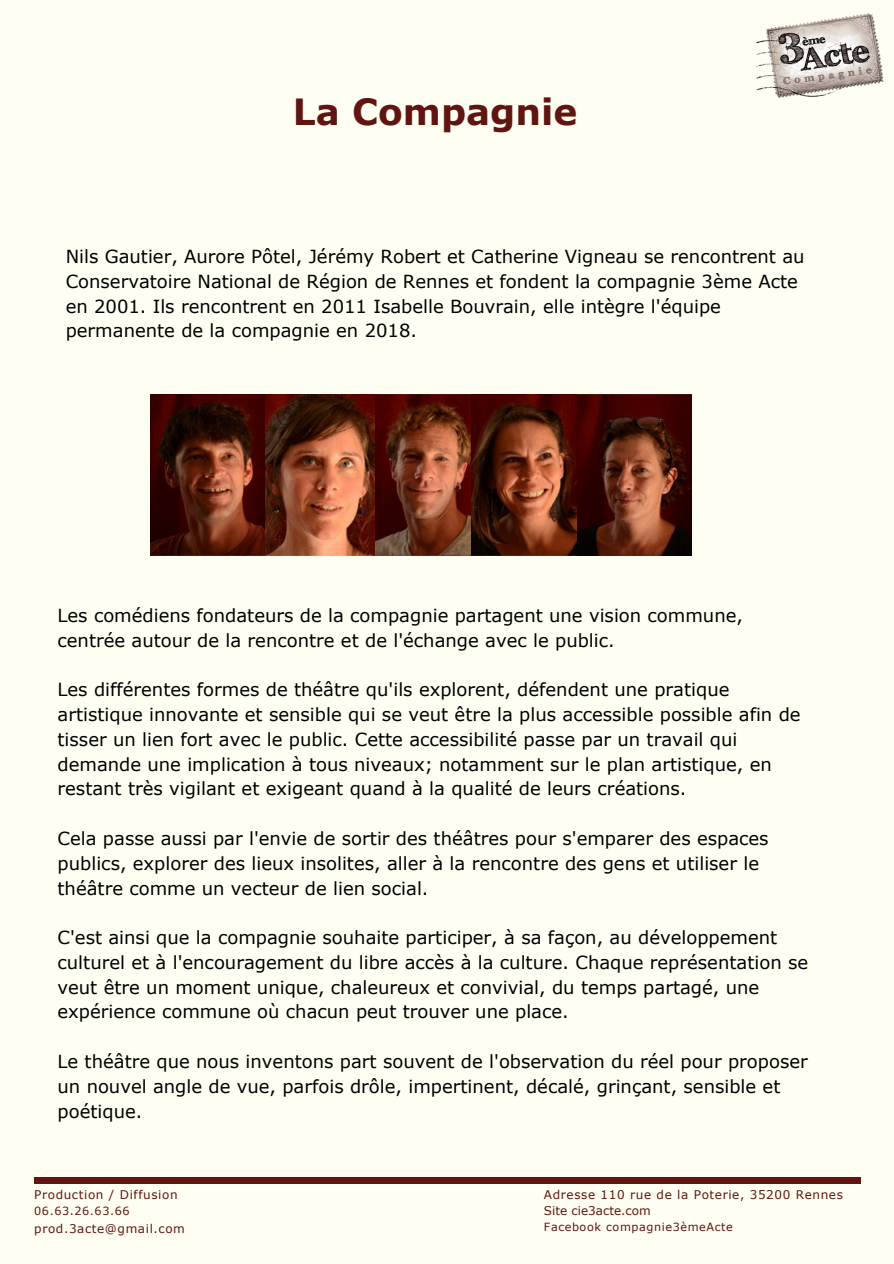
<style>
.page{position:relative;width:894px;height:1264px;background:#fff}
.page>*{position:absolute;margin:0;border:0;box-sizing:border-box;transform-origin:0 0}
.t1{font:700 36px "Verdana";color:#611510}
.t2{font:18px/24.8px "Verdana";color:#000}
.t3{font:12px/15.8px "Verdana";letter-spacing:.05em;color:#611510}
.t4{font:11.25px "Verdana";letter-spacing:.05em;color:#611510}
</style>
<div class="page">
<div style="left:0;top:0;width:893px;height:1263px;background:#fefff2"></div>
<div style="left:34px;top:1177px;width:826px;height:6px;background:#611510"></div>
<img style="left:374px;top:394px;width:97px;height:161px">
<img style="left:264px;top:394px;width:110px;height:161px">
<img style="left:151px;top:394px;width:113px;height:161px">
<img style="left:471px;top:394px;width:106px;height:161px">
<img style="left:577px;top:394px;width:114px;height:161px">
<img style="left:756px;top:13px;width:128px;height:85px">
<h1 class="t1" style="left:293px;top:88px;width:286px">La Compagnie</h1>
<p class="t2" style="left:66px;top:243px;width:740px">Nils Gautier, Aurore Pôtel, Jérémy Robert et Catherine Vigneau se rencontrent au Conservatoire National de Région de Rennes et fondent la compagnie 3ème Acte en 2001. Ils rencontrent en 2011 Isabelle Bouvrain, elle intègre l'équipe permanente de la compagnie en 2018.</p>
<p class="t2" style="left:58px;top:602px;width:686px">Les comédiens fondateurs de la compagnie partagent une vision commune, centrée autour de la rencontre et de l'échange avec le public.</p>
<p class="t2" style="left:58px;top:676px;width:744px">Les différentes formes de théâtre qu'ils explorent, défendent une pratique artistique innovante et sensible qui se veut être la plus accessible possible afin de tisser un lien fort avec le public. Cette accessibilité passe par un travail qui demande une implication à tous niveaux; notamment sur le plan artistique, en restant très vigilant et exigeant quand à la qualité de leurs créations.</p>
<p class="t2" style="left:58px;top:825px;width:712px">Cela passe aussi par l'envie de sortir des théâtres pour s'emparer des espaces publics, explorer des lieux insolites, aller à la rencontre des gens et utiliser le théâtre comme un vecteur de lien social.</p>
<p class="t2" style="left:58px;top:924px;width:751px">C'est ainsi que la compagnie souhaite participer, à sa façon, au développement culturel et à l'encouragement du libre accès à la culture. Chaque représentation se veut être un moment unique, chaleureux et convivial, du temps partagé, une expérience commune où chacun peut trouver une place.</p>
<p class="t2" style="left:58px;top:1048px;width:751px">Le théâtre que nous inventons part souvent de l'observation du réel pour proposer un nouvel angle de vue, parfois drôle, impertinent, décalé, grinçant, sensible et poétique.</p>
<p class="t3" style="left:34px;top:1186px;width:145px">Production / Diffusion</p>
<p class="t4" style="left:34px;top:1203px;width:97px">06.63.26.63.66</p>
<p class="t3" style="left:34px;top:1220px;width:152px">prod.3acte@gmail.com</p>
<p class="t3" style="left:544px;top:1186px;width:300px">Adresse 110 rue de la Poterie, 35200 Rennes<br>Site cie3acte.com</p>
<p class="t4" style="left:544px;top:1219px;width:190px">Facebook compagnie3èmeActe</p>
</div>
